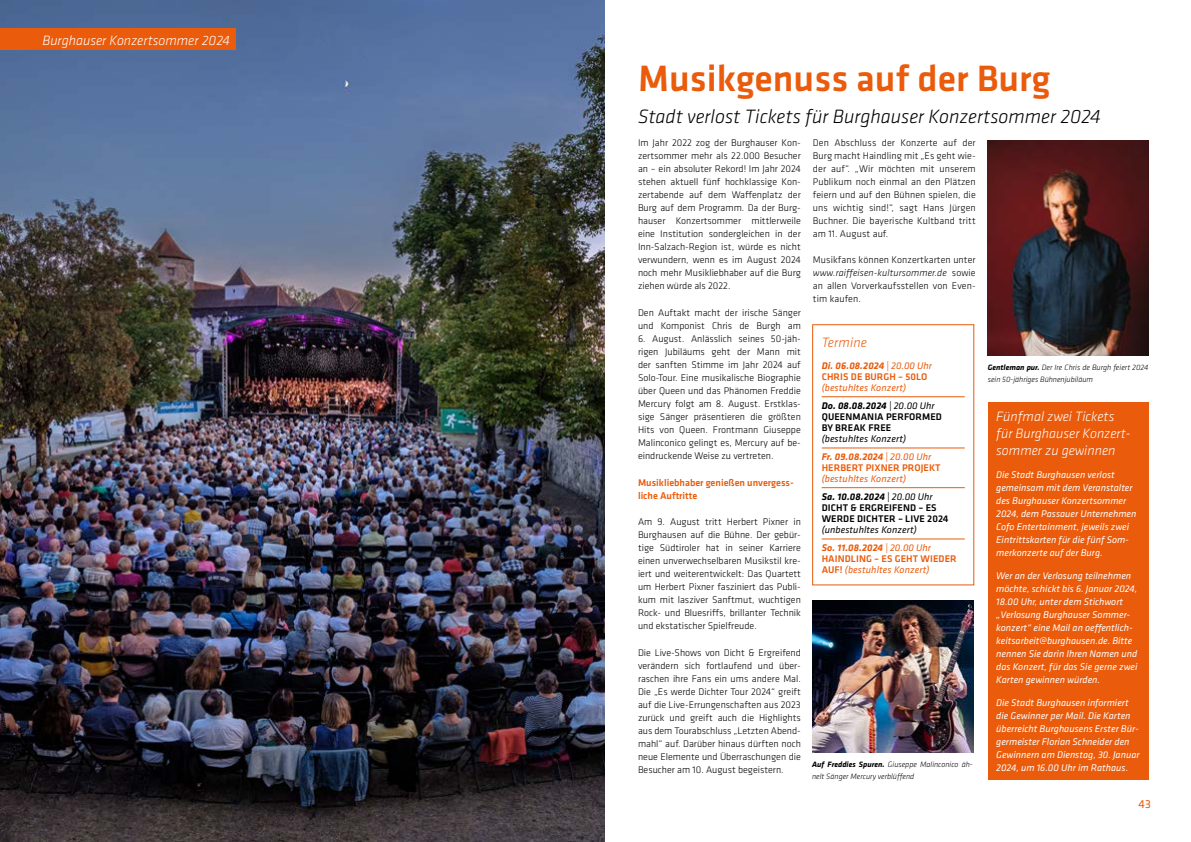
<style>
.page{position:relative;width:1191px;height:842px;background:#fff}
.page>*{position:absolute;margin:0;border:0;box-sizing:border-box;transform-origin:0 0}
.t1{font:500 38px "Klavika Basic";color:#ea5b0b}
.t2{font:italic 300 20px "Klavika Basic";color:#000}
.t3{font:italic 300 14px/17px "Klavika Basic";color:#fff}
.t4{font:italic 300 14px "Klavika Basic";letter-spacing:.01em;color:#ea5b0b}
.t5{font:12px "Klavika Basic";color:#ea5b0b}
.t6{font:500 10.1px/13.1px "Klavika Basic";color:#ea5b0b}
.t7{font:300 10px/13px "Klavika Basic";color:#000;text-align:justify}
.t8{font:italic 10px/13px "Klavika";color:#fff}
.t9{font:italic 10px/18px "Klavika";letter-spacing:.01em;color:#ea5b0b}
.t10{font:italic 10px/18px "Klavika";letter-spacing:.01em;color:#000}
.t11{font:500 10px/11px "Klavika Basic";letter-spacing:.01em;color:#000}
.t12{font:500 10px "Klavika Basic";letter-spacing:.01em;color:#ea5b0b}
.t13{font:italic 700 10px "Klavika";letter-spacing:.01em;color:#ea5b0b}
.t14{font:italic 300 8px/12px "Klavika Basic";color:#000}
.s1{font-style:italic}
.s2{font-weight:400}
.s3{font-weight:700;color:#000}
.s4{color:#000}
.s5{font-weight:700;color:#ea5b0b}
.s6{color:#ea5b0b}
.s7{font-family:"Klavika Basic";font-weight:500;font-style:normal}
.s8{font-family:"Klavika";font-weight:700}
</style>
<div class="page">
<img style="left:0;top:0;width:604px;height:842px">
<div style="left:0;top:28px;width:236px;height:22px;background:#ea5b0b"></div>
<div style="left:987px;top:402px;width:161px;height:378px;background:#ea5b0b"></div>
<div style="left:812px;top:324px;width:162px;height:261px;border:1px solid #ea5b0b"></div>
<hr style="left:821px;top:538px;width:143px;height:1px;background:#ea5b0b">
<hr style="left:821px;top:487px;width:143px;height:1px;background:#ea5b0b">
<hr style="left:821px;top:447px;width:143px;height:1px;background:#ea5b0b">
<hr style="left:821px;top:396px;width:143px;height:1px;background:#ea5b0b">
<img style="left:987px;top:141px;width:161px;height:214px">
<img style="left:813px;top:600px;width:160px;height:153px">
<h3 class="t3" style="left:43px;top:31px;width:189px">Burghauser Konzertsommer 2024</h3>
<h1 class="t1" style="left:638px;top:53px;width:414px">Musikgenuss auf der Burg</h1>
<h2 class="t2" style="left:638px;top:104px;width:464px">Stadt verlost Tickets für Burghauser Konzertsommer 2024</h2>
<p class="t7" style="left:638px;top:136px;width:164px">Im Jahr 2022 zog der Burghauser Kon&shy;zertsommer mehr als 22.000 Besucher an – ein absoluter Rekord! Im Jahr 2024 stehen aktuell fünf hochklassige Kon&shy;zertabende auf dem Waffenplatz der Burg auf dem Programm. Da der Burg&shy;hauser Konzertsommer mittlerweile eine Institution sondergleichen in der Inn-Salzach-Region ist, würde es nicht verwundern, wenn es im August 2024 noch mehr Musikliebhaber auf die Burg ziehen würde als 2022.</p>
<p class="t7" style="left:638px;top:306px;width:164px">Den Auftakt macht der irische Sänger und Komponist Chris de Burgh am</p>
<p class="t7" style="left:638px;top:332px;width:164px">6. August. Anlässlich seines 50-jäh&shy;rigen Jubiläums geht der Mann mit der sanften Stimme im Jahr 2024 auf Solo-Tour. Eine musikalische Biographie über Queen und das Phänomen Freddie Mercury folgt am 8. August. Erstklas&shy;sige Sänger präsentieren die größten Hits von Queen. Frontmann Giuseppe Malinconico gelingt es, Mercury auf be&shy;eindruckende Weise zu vertreten.</p>
<p class="t6" style="left:638px;top:476px;width:157px">Musikliebhaber genießen unvergess&shy;liche Auftritte</p>
<p class="t7" style="left:638px;top:515px;width:164px">Am 9. August tritt Herbert Pixner in Burghausen auf die Bühne. Der gebür&shy;tige Südtiroler hat in seiner Karriere einen unverwechselbaren Musikstil kre&shy;iert und weiterentwickelt: Das Quartett um Herbert Pixner fasziniert das Publi&shy;kum mit lasziver Sanftmut, wuchtigen Rock- und Bluesriffs, brillanter Technik und ekstatischer Spielfreude.</p>
<p class="t7" style="left:638px;top:646px;width:164px">Die Live-Shows von Dicht &amp; Ergreifend verändern sich fortlaufend und über&shy;raschen ihre Fans ein ums andere Mal.<br>Die „Es werde Dichter Tour 2024“ greift auf die Live-Errungenschaften aus 2023 zurück und greift auch die Highlights aus dem Tourabschluss „Letzten Abend&shy;mahl“ auf. Darüber hinaus dürften noch neue Elemente und Überraschungen die Besucher am 10. August begeistern.</p>
<p class="t7" style="left:813px;top:136px;width:164px">Den Abschluss der Konzerte auf der Burg macht Haindling mit „Es geht wie&shy;der auf“. „Wir möchten mit unserem Publikum noch einmal an den Plätzen feiern und auf den Bühnen spielen, die uns wichtig sind!“, sagt Hans Jürgen Buchner. Die bayerische Kultband tritt am 11. August auf.</p>
<p class="t7" style="left:813px;top:253px;width:164px">Musikfans können Konzertkarten unter <span class="s1">www.raiffeisen-kultursommer.de</span> sowie an allen Vorverkaufsstellen von Even&shy;tim kaufen.</p>
<h3 class="t4" style="left:821px;top:334px;width:47px">Termine</h3>
<p class="t13" style="left:821px;top:359px;width:112px">Di. 06.08.2024 <span class="s2">| 20.00 Uhr</span></p>
<p class="t12" style="left:821px;top:370px;width:107px">CHRIS DE BURGH – 50LO</p>
<p class="t9" style="left:821px;top:379px;width:114px">(bestuhltes Konzert)<br><span class="s3">Do. 08.08.2024</span> <span class="s4">| 20.00 Uhr</span></p>
<p class="t11" style="left:821px;top:411px;width:122px">QUEENMANIA PERFORMED<br>BY BREAK FREE</p>
<p class="t10" style="left:821px;top:430px;width:111px">(bestuhltes Konzert)<br><span class="s5">Fr. 09.08.2024</span> <span class="s6">| 20.00 Uhr</span></p>
<p class="t12" style="left:821px;top:461px;width:121px">HERBERT PIXNER PROJEKT</p>
<p class="t9" style="left:821px;top:470px;width:112px">(bestuhltes Konzert)<br><span class="s3">Sa. 10.08.2024</span> <span class="s4">| 20.00 Uhr</span></p>
<p class="t11" style="left:821px;top:502px;width:128px">DICHT &amp; ERGREIFEND – ES<br>WERDE DICHTER – LIVE 2024</p>
<p class="t10" style="left:821px;top:521px;width:111px">(unbestuhltes Konzert)<br><span class="s5">So. 11.08.2024</span> <span class="s6">| 20.00 Uhr</span></p>
<p class="t12" style="left:821px;top:552px;width:136px">HAINDLING – ES GEHT WIEDER</p>
<p class="t9" style="left:821px;top:561px;width:109px"><span class="s7">AUF!</span> (bestuhltes Konzert)</p>
<p class="t14" style="left:987px;top:361px;width:162px"><span class="s8">Gentleman pur.</span> Der Ire Chris de Burgh feiert 2024 sein 50-jähriges Bühnenjubiläum</p>
<h3 class="t3" style="left:996px;top:408px;width:136px">Fünfmal zwei Tickets für Burghauser Konzert&shy;sommer zu gewinnen</h3>
<p class="t8" style="left:996px;top:468px;width:142px">Die Stadt Burghausen verlost gemeinsam mit dem Veranstalter des Burghauser Konzertsommer<br>2024, dem Passauer Unternehmen<br>Cofo Entertainment, jeweils zwei<br>Eintrittskarten für die fünf Som&shy;merkonzerte auf der Burg.</p>
<p class="t8" style="left:996px;top:569px;width:143px">Wer an der Verlosung teilnehmen möchte, schickt bis 6. Januar 2024,<br>18.00 Uhr, unter dem Stichwort „Verlosung Burghauser Sommer&shy;konzert“ eine Mail an oeffentlich&shy;keitsarbeit@burghausen.de. Bitte nennen Sie darin Ihren Namen und das Konzert, für das Sie gerne zwei<br>Karten gewinnen würden.</p>
<p class="t8" style="left:996px;top:696px;width:145px">Die Stadt Burghausen informiert die Gewinner per Mail. Die Karten überreicht Burghausens Erster Bür&shy;germeister Florian Schneider den Gewinnern am Dienstag, 30. Januar 2024, um 16.00 Uhr im Rathaus.</p>
<p class="t14" style="left:812px;top:758px;width:162px"><span class="s8">Auf Freddies Spuren.</span> Giuseppe Malinconico äh&shy;nelt Sänger Mercury verblüffend</p>
<p class="t5" style="left:1138px;top:796px;width:14px">43</p>
</div>
